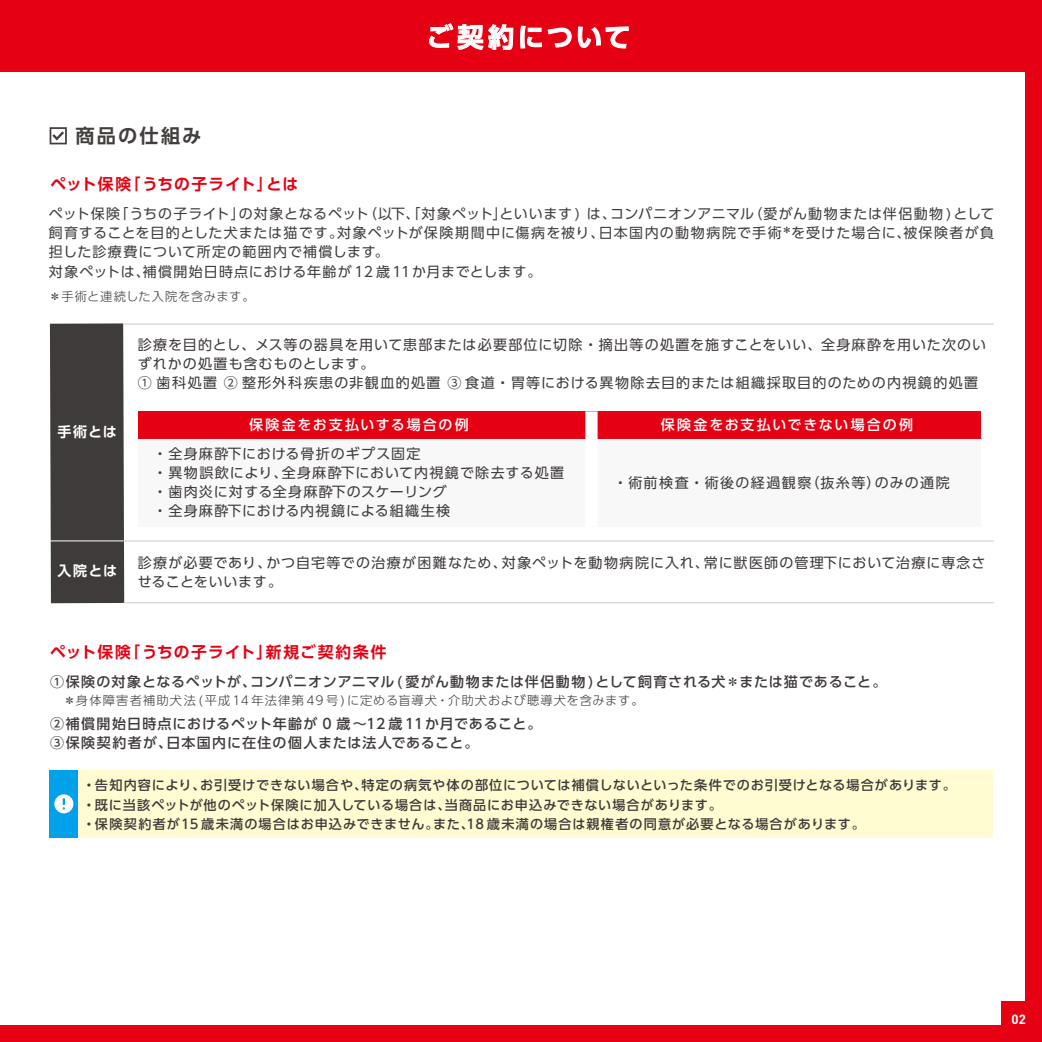
<style>
.page{position:relative;width:1042px;height:1042px;background:#e60013}
.page>*{position:absolute;margin:0;border:0;box-sizing:border-box;transform-origin:0 0}
.t1{font:700 26.25px "UD Shin Go Pro De";letter-spacing:.12em;color:#fff}
.t2{font:700 19.25px "UD Shin Go Pro De";letter-spacing:.105em;color:#423f3e}
.t3{font:700 15.75px "UD Shin Go Pro De";letter-spacing:.065em;color:#e60013}
.t4{font:700 15.75px "UD Shin Go Pro De";letter-spacing:.04em;color:#e60013}
.t5{font:14px/19.2px "UD Shin Go Pro";letter-spacing:.075em;color:#3f3b3a}
.t6{font:14px/19.2px "UD Shin Go Pro";letter-spacing:.065em;color:#423f3e}
.t7{font:500 14px/19.2px "UD Shin Go Pro";letter-spacing:.065em;color:#3f3b3a}
.t8{font:500 14px "UD Shin Go Pro";letter-spacing:.135em;color:#fff}
.t9{font:14px "UD Shin Go Pro";letter-spacing:.1em;color:#3f3b3a}
.t10{font:700 14px "UD Shin Go Pro De";letter-spacing:.07em;color:#fff}
.t11{font:500 13.12px/19.2px "UD Shin Go Pro";letter-spacing:.07em;color:#3f3b3a}
.t12{font:700 13.12px "DIN Pro";color:#fff}
.t13{font:300 12.25px "UD Shin Go Pro";letter-spacing:.075em;color:#3f3b3a}
.t14{font:300 12.25px "UD Shin Go Pro";letter-spacing:.055em;color:#423f3e}
</style>
<div class="page">
<div style="left:0;top:17px;width:1024px;height:1007px;background:#fff"></div>
<div style="left:50px;top:323px;width:74px;height:280px;background:#3f3b3a"></div>
<hr style="left:124px;top:324px;width:870px;height:1px;background:#c9cacb">
<hr style="left:124px;top:602px;width:870px;height:1px;background:#c9cacb">
<hr style="left:50px;top:540px;width:74px;height:1px;background:#fff">
<div style="left:0;top:0;width:1042px;height:72px;background:#e60013"></div>
<svg style="left:429px;top:23px;width:84px;height:27px"></svg>
<svg style="left:520px;top:26px;width:22px;height:22px"></svg>
<svg style="left:548px;top:28px;width:23px;height:19px"></svg>
<svg style="left:578px;top:27px;width:50px;height:21px"></svg>
<svg style="left:50px;top:127px;width:17px;height:17px"></svg>
<div style="left:50px;top:770px;width:943px;height:67px;background:#fffcd2"></div>
<div style="left:50px;top:770px;width:28px;height:67px;background:#00a1e9"></div>
<div style="left:54px;top:794px;width:19px;height:19px;background:#fff;border-radius:50%"></div>
<svg style="left:63px;top:798px;width:2px;height:11px"></svg>
<hr style="left:124px;top:540px;width:870px;height:1px;background:#c9cacb">
<div style="left:138px;top:411px;width:842px;height:115px;background:#f8f8f8"></div>
<div style="left:138px;top:411px;width:842px;height:27px;background:#e60013"></div>
<div style="left:585px;top:411px;width:12px;height:115px;background:#fff"></div>
<div style="left:1001px;top:1001px;width:41px;height:41px;background:#e60013"></div>
<h2 class="t2" style="left:76px;top:120px;width:127px">商品の仕組み</h2>
<p class="t4" style="left:50px;top:171px;width:249px">ペット保険「うちの子ライト」とは</p>
<h1 class="t1" style="left:426px;top:16px;width:205px">ご契約について</h1>
<p class="t6" style="left:49px;top:203px;width:947px">ペット保険「うちの子ライト」の対象となるペット（以下､「対象ペット｣といいます ) は、コンパニオンアニマル（愛がん動物または伴侶動物 )として飼育することを目的とした犬または猫です。対象ペットが保険期間中に傷病を被り、日本国内の動物病院で手術<sup>＊</sup>を受けた場合に､被保険者が負担した診療費について所定の範囲内で補償します｡<br>対象ペットは､補償開始日時点における年齢が 12 歳 11か月までとします。</p>
<p class="t14" style="left:49px;top:287px;width:207px">＊手術と連続した入院を含みます。</p>
<p class="t10" style="left:57px;top:421px;width:61px">手術とは</p>
<p class="t5" style="left:138px;top:334px;width:850px">診療を目的とし、メス等の器具を用いて患部または必要部位に切除・摘出等の処置を施すことをいい、全身麻酔を用いた次のいずれかの処置も含むものとします。<br>① 歯科処置 ② 整形外科疾患の非観血的処置 ③ 食道・胃等における異物除去目的または組織採取目的のための内視鏡的処置</p>
<p class="t8" style="left:249px;top:413px;width:221px">保険金をお支払いする場合の例</p>
<p class="t8" style="left:661px;top:413px;width:254px">保険金をお支払いできない場合の例</p>
<p class="t5" style="left:153px;top:443px;width:412px">・全身麻酔下における骨折のギプス固定<br>・異物誤飲により、全身麻酔下において内視鏡で除去する処置・歯肉炎に対する全身麻酔下のスケーリング<br>・全身麻酔下における内視鏡による組織生検</p>
<p class="t9" style="left:613px;top:471px;width:338px">・術前検査・術後の経過観察（抜糸等）のみの通院</p>
<p class="t10" style="left:57px;top:560px;width:61px">入院とは</p>
<p class="t5" style="left:138px;top:552px;width:849px">診療が必要であり、かつ自宅等での治療が困難なため、対象ペットを動物病院に入れ、常に獣医師の管理下において治療に専念させることをいいます。</p>
<p class="t3" style="left:50px;top:639px;width:338px">ペット保険「うちの子ライト」新規ご契約条件</p>
<p class="t7" style="left:50px;top:672px;width:838px">①保険の対象となるペットが、コンパニオンアニマル ( 愛がん動物または伴侶動物 )として飼育される犬＊または猫であること。</p>
<p class="t13" style="left:50px;top:690px;width:595px">　＊身体障害者補助犬法 (平成14 年法律第 49 号)に定める盲導犬・介助犬および聴導犬を含みます。</p>
<p class="t7" style="left:50px;top:714px;width:501px">②補償開始日時点におけるペット年齢が 0 歳～12 歳 11か月であること。　<br>③保険契約者が、日本国内に在住の個人または法人であること。</p>
<p class="t11" style="left:82px;top:775px;width:875px">・告知内容により、お引受けできない場合や、特定の病気や体の部位については補償しないといった条件でのお引受けとなる場合があります。・既に当該ペットが他のペット保険に加入している場合は、当商品にお申込みできない場合があります。<br>・保険契約者が15 歳未満の場合はお申込みできません。また、18 歳未満の場合は親権者の同意が必要となる場合があります。</p>
<p class="t12" style="left:1011px;top:1010px;width:16px">02</p>
</div>
